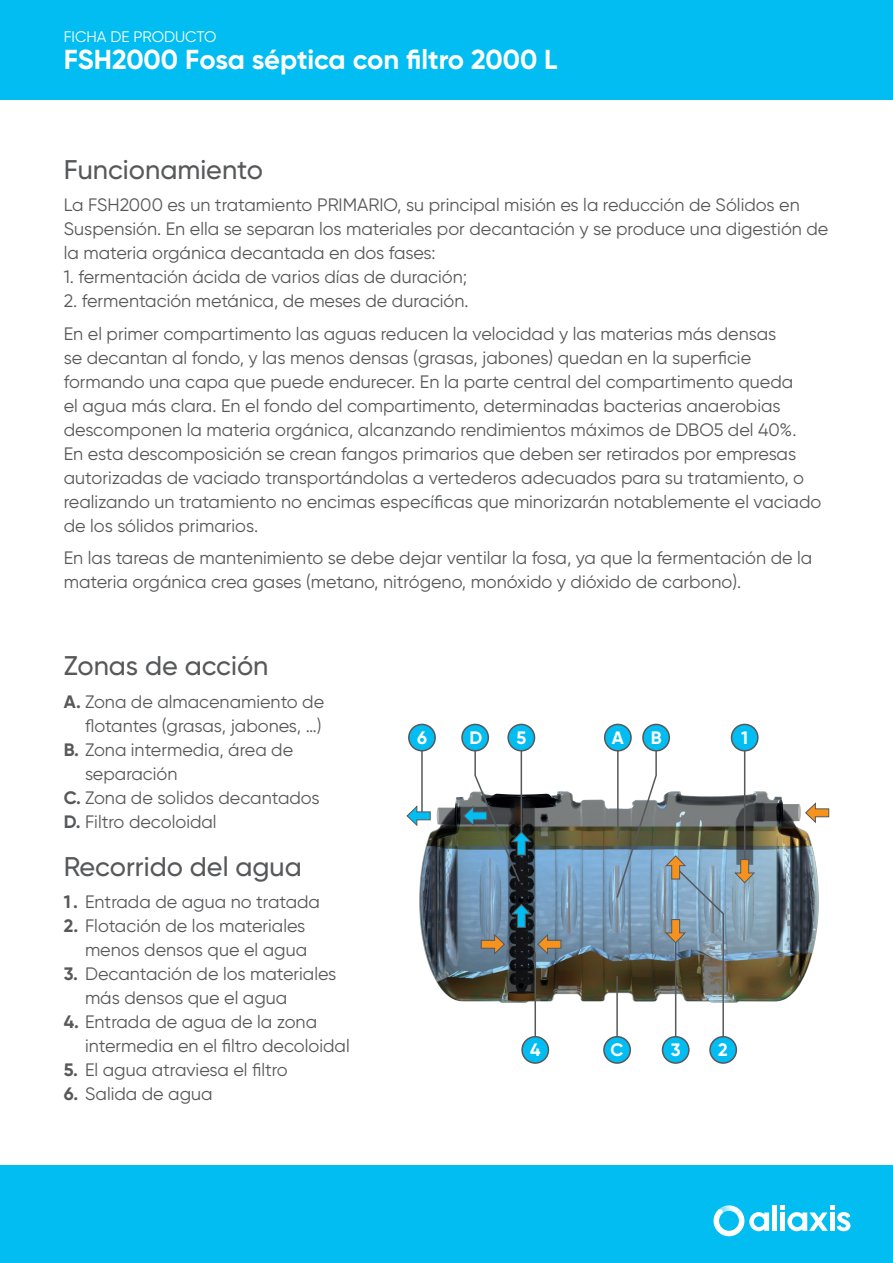
<style>
.page{position:relative;width:893px;height:1263px;background:#fff}
.page>*{position:absolute;margin:0;border:0;box-sizing:border-box;transform-origin:0 0}
.t1{font:700 27.45px "Gilroy";letter-spacing:-.005em;color:#fff}
.t2{font:500 27px "Gilroy";color:#57585a}
.t3{font:18px/24px "Gilroy";color:#57585a}
.t4{font:700 18px "Gilroy";color:#fff}
.t5{font:15.3px "Gilroy";color:#fff}
.s1{font-weight:700}
</style>
<div class="page">
<div style="left:0;top:1165px;width:893px;height:98px;background:#01bdf2"></div>
<div style="left:772px;top:1205px;width:5px;height:26px;background:#fff"></div>
<svg style="left:780px;top:1205px;width:70px;height:26px"></svg>
<svg style="left:713px;top:1205px;width:56px;height:31px"></svg>
<img style="left:419px;top:791px;width:400px;height:212px">
<hr style="left:744px;top:747px;width:1px;height:114px;background:#57585a">
<hr style="left:421px;top:747px;width:2px;height:67px;background:#57585a">
<hr style="left:534px;top:952px;width:2px;height:90px;background:#57585a">
<svg style="left:615px;top:745px;width:43px;height:154px"></svg>
<hr style="left:616px;top:976px;width:2px;height:61px;background:#57585a">
<div style="left:462px;top:724px;width:26px;height:27px;background:#01bdf2;border-radius:50%"></div>
<div style="left:461px;top:724px;width:28px;height:27px;border:2px solid #57585a;border-radius:50%"></div>
<div style="left:604px;top:1037px;width:26px;height:26px;background:#01bdf2;border-radius:50%"></div>
<div style="left:603px;top:1036px;width:28px;height:28px;border:2px solid #57585a;border-radius:50%"></div>
<div style="left:605px;top:724px;width:26px;height:27px;background:#01bdf2;border-radius:50%"></div>
<div style="left:604px;top:724px;width:28px;height:27px;border:2px solid #57585a;border-radius:50%"></div>
<div style="left:643px;top:724px;width:26px;height:27px;background:#01bdf2;border-radius:50%"></div>
<div style="left:642px;top:724px;width:28px;height:27px;border:2px solid #57585a;border-radius:50%"></div>
<div style="left:731px;top:724px;width:27px;height:27px;background:#01bdf2;border-radius:50%"></div>
<div style="left:731px;top:724px;width:28px;height:27px;border:2px solid #57585a;border-radius:50%"></div>
<div style="left:409px;top:724px;width:26px;height:27px;background:#01bdf2;border-radius:50%"></div>
<div style="left:408px;top:724px;width:28px;height:27px;border:2px solid #57585a;border-radius:50%"></div>
<div style="left:508px;top:724px;width:26px;height:27px;background:#01bdf2;border-radius:50%"></div>
<div style="left:507px;top:724px;width:28px;height:27px;border:2px solid #57585a;border-radius:50%"></div>
<div style="left:522px;top:1037px;width:26px;height:26px;background:#01bdf2;border-radius:50%"></div>
<div style="left:521px;top:1036px;width:28px;height:28px;border:2px solid #57585a;border-radius:50%"></div>
<div style="left:662px;top:1037px;width:27px;height:26px;background:#01bdf2;border-radius:50%"></div>
<div style="left:662px;top:1036px;width:28px;height:28px;border:2px solid #57585a;border-radius:50%"></div>
<div style="left:710px;top:1037px;width:26px;height:26px;background:#01bdf2;border-radius:50%"></div>
<div style="left:709px;top:1036px;width:28px;height:28px;border:2px solid #57585a;border-radius:50%"></div>
<svg style="left:805px;top:802px;width:24px;height:22px"></svg>
<svg style="left:734px;top:859px;width:22px;height:25px"></svg>
<svg style="left:463px;top:745px;width:69px;height:138px"></svg>
<svg style="left:406px;top:805px;width:25px;height:22px"></svg>
<svg style="left:480px;top:903px;width:82px;height:52px;background:#5f727c"></svg>
<svg style="left:665px;top:855px;width:60px;height:188px"></svg>
<div style="left:0;top:0;width:893px;height:99px;background:#01bdf2"></div>
<p class="t5" style="left:64px;top:28px;width:154px">FICHA DE PRODUCTO</p>
<p class="t1" style="left:64px;top:42px;width:495px">FSH2000 Fosa séptica con filtro 2000 L</p>
<p class="t2" style="left:64px;top:153px;width:201px">Funcionamiento</p>
<p class="t3" style="left:64px;top:193px;width:766px">La FSH2000 es un tratamiento PRIMARIO, su principal misión es la reducción de Sólidos en<br>Suspensión. En ella se separan los materiales por decantación y se produce una digestión de la materia orgánica decantada en dos fases:</p>
<p class="t3" style="left:64px;top:265px;width:405px">1. fermentación ácida de varios días de duración;</p>
<p class="t3" style="left:64px;top:289px;width:406px">2. fermentación metánica, de meses de duración.</p>
<p class="t3" style="left:64px;top:321px;width:759px">En el primer compartimento las aguas reducen la velocidad y las materias más densas<br>se decantan al fondo, y las menos densas (grasas, jabones) quedan en la superficie formando una capa que puede endurecer. En la parte central del compartimento queda<br>el agua más clara. En el fondo del compartimento, determinadas bacterias anaerobias descomponen la materia orgánica, alcanzando rendimientos máximos de DBO5 del 40%.<br>En esta descomposición se crean fangos primarios que deben ser retirados por empresas autorizadas de vaciado transportándolas a vertederos adecuados para su tratamiento, o realizando un tratamiento no encimas específicas que minorizarán notablemente el vaciado de los sólidos primarios.</p>
<p class="t3" style="left:64px;top:546px;width:750px">En las tareas de mantenimiento se debe dejar ventilar la fosa, ya que la fermentación de la materia orgánica crea gases (metano, nitrógeno, monóxido y dióxido de carbono).</p>
<p class="t2" style="left:64px;top:649px;width:206px">Zonas de acción</p>
<p class="t3" style="left:64px;top:689px;width:262px;text-align:right"><span class="s1">A.</span> Zona de almacenamiento de flotantes (grasas, jabones, …)</p>
<p class="t3" style="left:85px;top:737px;width:210px;text-indent:-21px"><span class="s1">B.</span> Zona intermedia, área de separación</p>
<p class="t3" style="left:64px;top:785px;width:257px"><span class="s1">C.</span> Zona de solidos decantados</p>
<p class="t3" style="left:64px;top:809px;width:154px"><span class="s1">D.</span> Filtro decoloidal</p>
<p class="t2" style="left:64px;top:849px;width:240px">Recorrido del agua</p>
<p class="t3" style="left:64px;top:890px;width:258px"><span class="s1">1.</span> Entrada de agua no tratada</p>
<p class="t3" style="left:64px;top:914px;width:245px;text-align:right"><span class="s1">2.</span> Flotación de los materiales menos densos que el agua</p>
<p class="t3" style="left:85px;top:962px;width:253px;text-indent:-21px"><span class="s1">3.</span> Decantación de los materiales más densos que el agua</p>
<p class="t3" style="left:85px;top:1010px;width:266px;text-indent:-21px"><span class="s1">4.</span> Entrada de agua de la zona intermedia en el filtro decoloidal</p>
<p class="t3" style="left:64px;top:1058px;width:226px"><span class="s1">5.</span> El agua atraviesa el filtro</p>
<p class="t3" style="left:64px;top:1082px;width:150px"><span class="s1">6.</span> Salida de agua</p>
<p class="t4" style="left:469px;top:727px;width:14px">D</p>
<p class="t4" style="left:651px;top:727px;width:12px">B</p>
<p class="t4" style="left:417px;top:727px;width:11px">6</p>
<p class="t4" style="left:516px;top:727px;width:11px">5</p>
<p class="t4" style="left:612px;top:727px;width:14px">A</p>
<p class="t4" style="left:741px;top:727px;width:8px">1</p>
<p class="t4" style="left:530px;top:1039px;width:12px">4</p>
<p class="t4" style="left:671px;top:1039px;width:11px">3</p>
<p class="t4" style="left:718px;top:1039px;width:11px">2</p>
<p class="t4" style="left:610px;top:1039px;width:15px">C</p>
</div>
